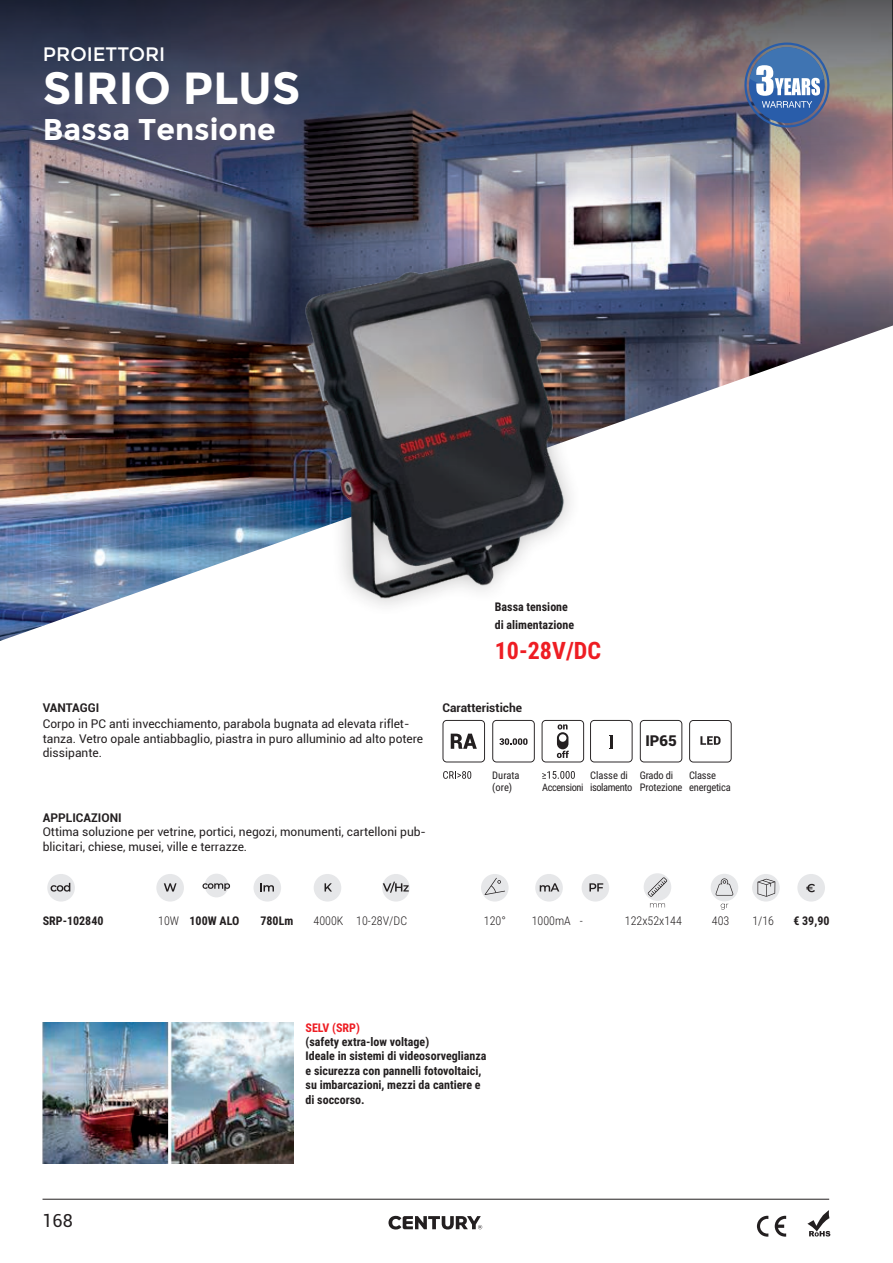
<style>
.page{position:relative;width:893px;height:1263px;background:#fff}
.page>*{position:absolute;margin:0;border:0;box-sizing:border-box;transform-origin:0 0}
.t1{font:700 45px "Montserrat";color:#fff}
.t2{font:700 30px "Montserrat";color:#fff}
.t3{font:700 24px "Roboto Condensed";color:#ee1d23}
.t4{font:19.5px "Montserrat";color:#fff}
.t5{font:18px "Roboto";color:#231f20}
.t6{font:900 15px "Roboto";color:#231f20}
.t7{font:12px/14.4px "Roboto";color:#231f20}
.t8{font:700 12px/14.4px "Roboto Condensed";color:#231f20}
.t9{font:300 12px "Roboto Condensed";color:#231f20}
.t10{font:700 12px "Roboto";color:#231f20}
.t11{font:700 12px "Roboto Condensed";color:#ee1d23}
.t12{font:10.5px/12.6px "Roboto Condensed";letter-spacing:-.02em;color:#231f20}
.t13{font:10.5px/12.6px "Roboto Condensed";color:#231f20}
.t14{font:10.35px "Roboto Condensed";letter-spacing:-.04em;color:#231f20}
.s1{font-size:10.5px}
.s2{font-weight:300}
</style>
<div class="page">
<hr style="left:43px;top:1199px;width:786px;height:1px;background:#231f20">
<svg style="left:388px;top:1216px;width:94px;height:13px"></svg>
<svg style="left:757px;top:1216px;width:11px;height:20px"></svg>
<svg style="left:775px;top:1216px;width:11px;height:20px"></svg>
<svg style="left:807px;top:1210px;width:23px;height:26px"></svg>
<img style="left:0;top:249px;width:893px;height:392px">
<img style="left:0;top:0;width:892px;height:249px">
<svg style="left:892px;top:0;width:1px;height:249px"></svg>
<div style="left:47px;top:874px;width:28px;height:27px;background:#e6e7e9;border-radius:50%"></div>
<svg style="left:51px;top:883px;width:19px;height:8px"></svg>
<div style="left:156px;top:874px;width:28px;height:27px;background:#e6e7e9;border-radius:50%"></div>
<svg style="left:164px;top:883px;width:13px;height:8px"></svg>
<div style="left:205px;top:874px;width:23px;height:23px;background:#e6e7e9;border-radius:50%"></div>
<svg style="left:202px;top:883px;width:28px;height:8px"></svg>
<div style="left:253px;top:874px;width:28px;height:27px;background:#e6e7e9;border-radius:50%"></div>
<svg style="left:261px;top:883px;width:13px;height:8px"></svg>
<div style="left:314px;top:874px;width:27px;height:27px;background:#e6e7e9;border-radius:50%"></div>
<svg style="left:325px;top:883px;width:7px;height:8px"></svg>
<div style="left:382px;top:874px;width:28px;height:27px;background:#e6e7e9;border-radius:50%"></div>
<svg style="left:383px;top:882px;width:26px;height:11px"></svg>
<div style="left:481px;top:874px;width:28px;height:27px;background:#e6e7e9;border-radius:50%"></div>
<svg style="left:485px;top:878px;width:20px;height:17px"></svg>
<div style="left:535px;top:874px;width:28px;height:27px;background:#e6e7e9;border-radius:50%"></div>
<svg style="left:540px;top:883px;width:19px;height:8px"></svg>
<div style="left:582px;top:874px;width:27px;height:27px;background:#e6e7e9;border-radius:50%"></div>
<svg style="left:589px;top:883px;width:14px;height:8px"></svg>
<svg style="left:650px;top:903px;width:15px;height:4px"></svg>
<div style="left:644px;top:873px;width:27px;height:28px;background:#e6e7e9;border-radius:50%"></div>
<svg style="left:648px;top:877px;width:19px;height:20px"></svg>
<div style="left:711px;top:874px;width:27px;height:27px;background:#e6e7e9;border-radius:50%"></div>
<svg style="left:721px;top:904px;width:7px;height:5px"></svg>
<svg style="left:715px;top:878px;width:18px;height:18px"></svg>
<div style="left:752px;top:874px;width:28px;height:27px;background:#e6e7e9;border-radius:50%"></div>
<svg style="left:757px;top:879px;width:18px;height:18px"></svg>
<div style="left:797px;top:874px;width:28px;height:27px;background:#e6e7e9;border-radius:50%"></div>
<svg style="left:806px;top:884px;width:9px;height:8px"></svg>
<svg style="left:689px;top:720px;width:43px;height:42px"></svg>
<svg style="left:640px;top:720px;width:42px;height:42px"></svg>
<svg style="left:590px;top:720px;width:43px;height:42px"></svg>
<svg style="left:542px;top:771px;width:33px;height:8px"></svg>
<svg style="left:542px;top:720px;width:42px;height:42px"></svg>
<svg style="left:492px;top:720px;width:43px;height:42px"></svg>
<svg style="left:443px;top:771px;width:28px;height:8px"></svg>
<svg style="left:442px;top:720px;width:43px;height:42px"></svg>
<svg style="left:744px;top:43px;width:85px;height:85px;background:#627da7"></svg>
<img style="left:43px;top:1022px;width:250px;height:141px">
<img style="left:260px;top:227px;width:347px;height:404px">
<h3 class="t4" style="left:43px;top:43px;width:124px">PROIETTORI</h3>
<h1 class="t1" style="left:43px;top:61px;width:259px">SIRIO PLUS</h1>
<h2 class="t2" style="left:43px;top:111px;width:234px">Bassa Tensione</h2>
<p class="t8" style="left:495px;top:597px;width:81px;line-height:18.1px">Bassa tensione di alimentazione</p>
<h3 class="t3" style="left:495px;top:637px;width:108px">10-28V/DC</h3>
<p class="t10" style="left:43px;top:701px;width:58px">VANTAGGI</p>
<p class="t10" style="left:442px;top:701px;width:81px">Caratteristiche</p>
<p class="t7" style="left:43px;top:717px;width:382px">Corpo in PC anti invecchiamento, parabola bugnata ad elevata riflet&shy;tanza. Vetro opale antiabbaglio, piastra in puro alluminio ad alto potere dissipante.</p>
<p class="t10" style="left:43px;top:811px;width:80px">APPLICAZIONI</p>
<p class="t7" style="left:43px;top:825px;width:385px">Ottima soluzione per vetrine, portici, negozi, monumenti, cartelloni pub&shy;blicitari, chiese, musei, ville e terrazze.</p>
<p class="t13" style="left:492px;top:768px;width:29px">Durata (ore)</p>
<p class="t13" style="left:590px;top:768px;width:39px">Classe di</p>
<p class="t14" style="left:542px;top:780px;width:91px">Accensioni <span class="s1">isolamento</span></p>
<p class="t6" style="left:645px;top:730px;width:33px">IP65</p>
<p class="t12" style="left:640px;top:768px;width:44px">Grado di<br>Protezione</p>
<p class="t12" style="left:689px;top:768px;width:43px">Classe energetica</p>
<p class="t8" style="left:43px;top:913px;width:62px">SRP-102840</p>
<p class="t8" style="left:158px;top:913px;width:83px"><span class="s2">10W</span> 100W ALO</p>
<p class="t8" style="left:260px;top:913px;width:34px">780Lm</p>
<p class="t9" style="left:313px;top:913px;width:95px">4000K 10-28V/DC</p>
<p class="t9" style="left:484px;top:913px;width:24px">120°</p>
<p class="t9" style="left:532px;top:913px;width:53px">1000mA -</p>
<p class="t9" style="left:625px;top:913px;width:58px">122x52x144</p>
<p class="t9" style="left:712px;top:913px;width:19px">403</p>
<p class="t9" style="left:752px;top:913px;width:23px">1/16</p>
<p class="t8" style="left:793px;top:913px;width:38px">€ 39,90</p>
<h3 class="t5" style="left:43px;top:1210px;width:32px">168</h3>
<p class="t11" style="left:306px;top:1020px;width:56px">SELV (SRP)</p>
<p class="t8" style="left:306px;top:1034px;width:182px">(safety extra-low voltage)<br>Ideale in sistemi di videosorveglianza e sicurezza con pannelli fotovoltaici, su imbarcazioni, mezzi da cantiere e di soccorso.</p>
</div>
